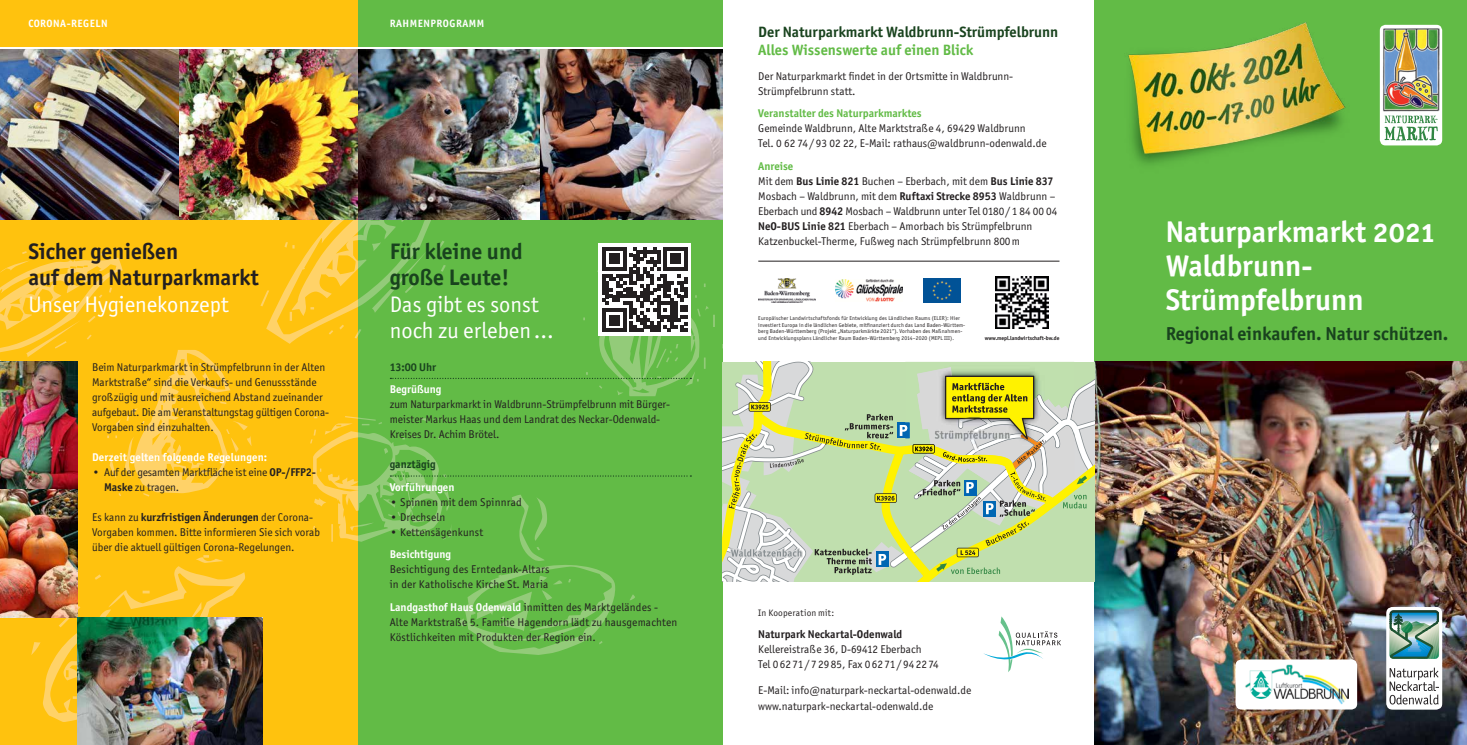
<style>
.page{position:relative;width:1467px;height:745px;background:#fff}
.page>*{position:absolute;margin:0;border:0;box-sizing:border-box;transform-origin:0 0}
.t1{font:30px/33.8px "ITC Officina Sans OS Bd";color:#fff}
.t2{font:22.5px/26.2px "ITC Officina Sans";color:#fff}
.t3{font:22.5px/26.2px "ITC Officina Sans OS Bd";color:#231f20}
.t4{font:22.5px/26.2px "ITC Officina Sans OS Bd";color:#19431e}
.t5{font:700 18.75px "ITC Officina Sans";color:#19431e}
.t6{font:15px "ITC Officina Sans OS Bd";color:#19431e}
.t7{font:15px "ITC Officina Sans OS Bd";color:#62bb46}
.t8{font:11.25px/15px "ITC Officina Sans";color:#231f20}
.t9{font:700 11.25px "ITC Officina Sans";color:#fff}
.t10{font:700 11.25px "ITC Officina Sans";color:#62bb46}
.t11{font:700 11.25px "ITC Officina Sans";color:#231f20}
.t12{font:11.25px "ITC Officina Sans OS Bd";color:#19431e}
.t13{font:700 11.25px "ITC Officina Sans";color:#19431e}
.t14{font:700 10.62px "ITC Officina Sans";letter-spacing:.05em;color:#fff}
.t15{font:9.38px "ITC Officina Sans";letter-spacing:.02em;color:#231f20}
.t16{font:5.62px/6.8px "ITC Officina Sans";letter-spacing:.02em;color:#231f20}
.t17{font:700 5.62px "ITC Officina Sans";letter-spacing:-.01em;color:#231f20}
.s1{font-weight:700}
.s2{font-weight:700;color:#fff}
.s3{font-weight:700;color:#62bb46}
</style>
<div class="page">
<div style="left:1095px;top:0;width:372px;height:361px;background:#62bb46"></div>
<div style="left:358px;top:0;width:365px;height:46px;background:#62bb46"></div>
<div style="left:0;top:0;width:358px;height:46px;background:#ffc20e"></div>
<div style="left:358px;top:220px;width:365px;height:524px;background:#62bb46"></div>
<div style="left:0;top:220px;width:358px;height:524px;background:#ffc20e"></div>
<svg style="left:31px;top:555px;width:214px;height:166px"></svg>
<svg style="left:0;top:251px;width:252px;height:245px"></svg>
<img style="left:1095px;top:361px;width:372px;height:383px">
<img style="left:1128px;top:22px;width:218px;height:142px">
<img style="left:358px;top:50px;width:182px;height:170px">
<img style="left:540px;top:50px;width:183px;height:170px">
<div style="left:1236px;top:659px;width:121px;height:50px;background:#fff;border-radius:6px"></div>
<img style="left:1245px;top:664px;width:104px;height:40px">
<img style="left:179px;top:50px;width:179px;height:170px">
<img style="left:0;top:50px;width:179px;height:170px">
<img style="left:0;top:361px;width:78px;height:128px">
<img style="left:0;top:489px;width:78px;height:128px">
<img style="left:78px;top:617px;width:184px;height:127px">
<div style="left:1380px;top:25px;width:62px;height:120px;background:#fff;border-radius:6px"></div>
<img style="left:1382px;top:28px;width:58px;height:83px">
<svg style="left:1384px;top:115px;width:54px;height:25px"></svg>
<img style="left:1386px;top:606px;width:56px;height:103px">
<svg style="left:260px;top:220px;width:835px;height:451px"></svg>
<div style="left:994px;top:275px;width:56px;height:56px;background:linear-gradient(to right,#fff,#fff)"></div>
<img style="left:996px;top:276px;width:53px;height:52px">
<p class="t14" style="left:28px;top:17px;width:81px">CORONA-REGELN</p>
<p class="t14" style="left:390px;top:17px;width:96px">RAHMENPROGRAMM</p>
<h2 class="t3" style="left:28px;top:238px;width:232px">Sicher genießen<br>auf dem Naturparkmarkt</h2>
<h2 class="t2" style="left:28px;top:290px;width:202px">Unser Hygienekonzept</h2>
<p class="t8" style="left:92px;top:359px;width:238px">Beim Naturparkmarkt in Strümpfelbrunn in der Alten Marktstraße“ sind die Verkaufs- und Genussstände großzügig und mit ausreichend Abstand zueinander aufgebaut. Die am Veranstaltungstag gültigen Corona-Vorgaben sind einzuhalten.</p>
<p class="t9" style="left:92px;top:449px;width:177px">Derzeit gelten folgende Regelungen:</p>
<p class="t8" style="left:104px;top:464px;width:213px;text-indent:-12px">• Auf der gesamten Marktfläche ist eine <span class="s1">OP-/FFP2-<br>Maske</span> zu tragen.</p>
<p class="t8" style="left:92px;top:509px;width:229px">Es kann zu <span class="s1">kurzfristigen Änderungen</span> der Corona-<br>Vorgaben kommen. Bitte informieren Sie sich vorab über die aktuell gültigen Corona-Regelungen.</p>
<h2 class="t4" style="left:390px;top:238px;width:135px">Für kleine und große Leute!</h2>
<h2 class="t2" style="left:390px;top:290px;width:166px">Das gibt es sonst noch zu erleben…</h2>
<p class="t13" style="left:390px;top:359px;width:48px">13:00 Uhr</p>
<p class="t9" style="left:390px;top:382px;width:53px">Begrüßung</p>
<p class="t8" style="left:390px;top:396px;width:282px">zum Naturparkmarkt in Waldbrunn-Strümpfelbrunn mit Bürger&shy;meister Markus Haas und dem Landrat des Neckar-Odenwald-<br>Kreises Dr. Achim Brötel.</p>
<p class="t12" style="left:390px;top:457px;width:47px">ganztägig</p>
<p class="t9" style="left:390px;top:479px;width:66px">Vorführungen</p>
<p class="t8" style="left:390px;top:494px;width:134px">• Spinnen mit dem Spinnrad</p>
<p class="t8" style="left:390px;top:509px;width:57px">• Drechseln</p>
<p class="t8" style="left:390px;top:524px;width:95px">• Kettensägenkunst</p>
<p class="t9" style="left:390px;top:547px;width:63px">Besichtigung</p>
<p class="t8" style="left:390px;top:561px;width:161px">Besichtigung des Erntedank-Altars in der Katholische Kirche St. Maria</p>
<p class="t8" style="left:390px;top:599px;width:289px"><span class="s2">Landgasthof Haus Odenwald</span> inmitten des Marktgeländes -<br>Alte Marktstraße 5. Familie Hagendorn lädt zu hausgemachten<br>Köstlichkeiten mit Produkten der Region ein.</p>
<h3 class="t6" style="left:758px;top:22px;width:302px">Der Naturparkmarkt Waldbrunn-Strümpfelbrunn</h3>
<h3 class="t7" style="left:758px;top:41px;width:217px">Alles Wissenswerte auf einen Blick</h3>
<p class="t8" style="left:758px;top:68px;width:256px">Der Naturparkmarkt findet in der Ortsmitte in Waldbrunn-<br>Strümpfelbrunn statt.</p>
<p class="t10" style="left:758px;top:106px;width:165px">Veranstalter des Naturparkmarktes</p>
<p class="t8" style="left:758px;top:121px;width:290px">Gemeinde Waldbrunn, Alte Marktstraße 4, 69429 Waldbrunn<br>Tel. 0 62 74 / 93 02 22, E-Mail: rathaus@waldbrunn-odenwald.de</p>
<p class="t8" style="left:758px;top:158px;width:301px"><span class="s3">Anreise<br></span>Mit dem <span class="s1">Bus Linie 821</span> Buchen – Eberbach, mit dem <span class="s1">Bus Linie 837<br></span>Mosbach – Waldbrunn, mit dem <span class="s1">Ruftaxi Strecke 8953</span> Waldbrunn – Eberbach und <span class="s1">8942</span> Mosbach – Waldbrunn unter Tel 0180/1 84 00 04<br><span class="s1">NeO-BUS Linie 821</span> Eberbach – Amorbach bis Strümpfelbrunn Katzenbuckel-Therme, Fußweg nach Strümpfelbrunn 800m</p>
<p class="t16" style="left:758px;top:314px;width:208px">Europäischer Landwirtschaftsfonds für Entwicklung des Ländlichen Raums (ELER): Hier investiert Europa in die ländlichen Gebiete, mitfinanziert durch das Land Baden-Württem&shy;berg Baden-Württemberg (Projekt „Naturparkmärkte 2021“). Vorhaben des Maßnahmen&shy;und Entwicklungsplans Ländlicher Raum Baden-Württemberg 2014–2020 (MEPL III).</p>
<p class="t17" style="left:985px;top:334px;width:76px">www.mepl.landwirtschaft-bw.de</p>
<p class="t15" style="left:758px;top:606px;width:77px">In Kooperation mit:</p>
<p class="t11" style="left:758px;top:627px;width:146px">Naturpark Neckartal-Odenwald</p>
<p class="t8" style="left:758px;top:641px;width:182px">Kellereistraße 36, D-69412 Eberbach<br>Tel 0 6271/ 72985, Fax 0 6271/ 942274</p>
<p class="t8" style="left:758px;top:682px;width:215px">E-Mail: info@naturpark-neckartal-odenwald.de www.naturpark-neckartal-odenwald.de</p>
<h1 class="t1" style="left:1166px;top:215px;width:271px">Naturparkmarkt 2021<br>Waldbrunn-<br>Strümpfelbrunn</h1>
<h3 class="t5" style="left:1166px;top:322px;width:284px">Regional einkaufen. Natur schützen.</h3>
</div>
